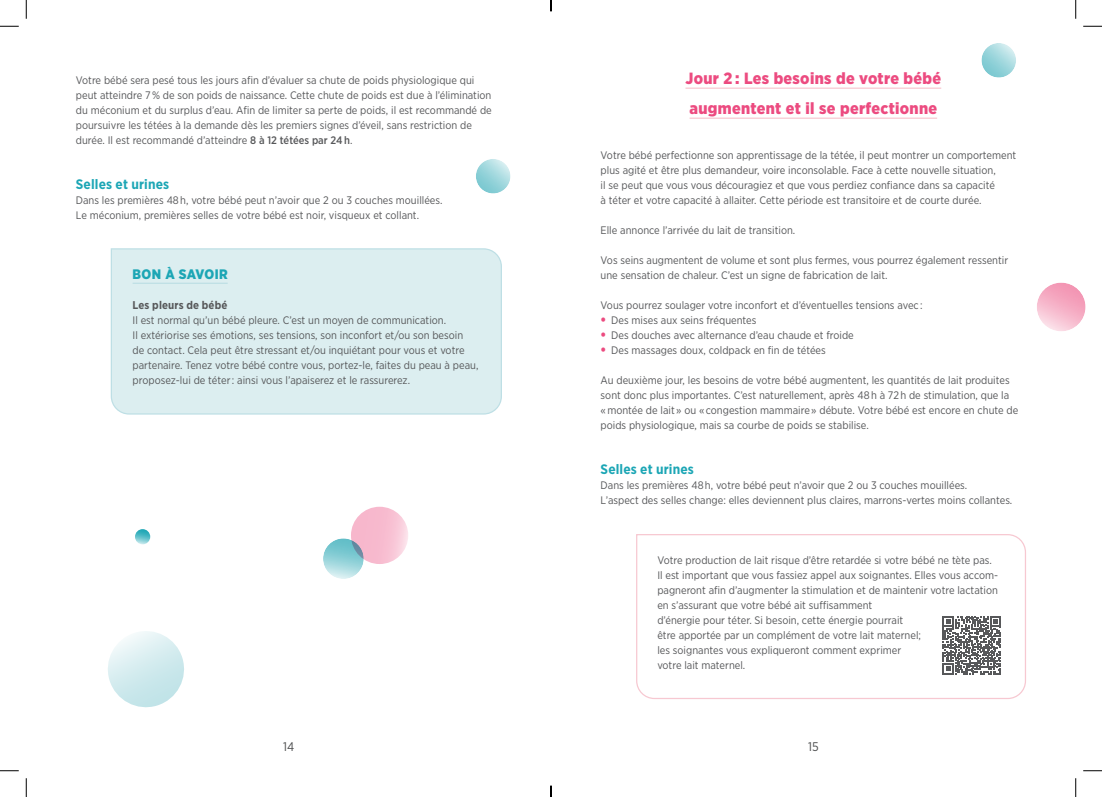
<style>
.page{position:relative;width:1102px;height:797px;background:#fff}
.page>*{position:absolute;margin:0;border:0;box-sizing:border-box;transform-origin:0 0}
.Text{font:900 16.25px "Gotham Narrow";letter-spacing:.02em;color:#ec4b80}
.Text-2{font:700 13.75px "Gotham Narrow";letter-spacing:.01em;color:#1ca6b5}
.Text-3{font:900 13.75px "Gotham Narrow";letter-spacing:.03em;color:#1ca6b5}
.t1{font:12.5px "Gotham Narrow";color:#4b4c4d}
.Text-4{font:700 11.25px "Gotham Narrow";letter-spacing:.01em;color:#57585a}
.Text-5{font:10.88px/15px "Gotham Narrow";color:#57585a}
.s1{font-weight:500}
.s2{font-weight:900;font-size:12.5px;color:#ec4b80}
</style>
<div class="page">
<div style="left:110px;top:248px;width:392px;height:167px;background:#dceef0"></div>
<svg style="left:636px;top:534px;width:390px;height:165px"></svg>
<hr style="left:133px;top:283px;width:95px;height:1px;background:#bedfe5">
<hr style="left:685px;top:88px;width:256px;height:1px;background:#f7c8d1">
<hr style="left:689px;top:118px;width:248px;height:1px;background:#f7c8d1">
<svg style="left:942px;top:616px;width:58px;height:58px"></svg>
<svg style="left:108px;top:631px;width:76px;height:77px"></svg>
<svg style="left:351px;top:506px;width:57px;height:58px;background:#f7c0d2"></svg>
<div style="left:1035px;top:282px;width:51px;height:51px;background:#f4b1b0;opacity:.1"></div>
<div style="left:322px;top:538px;width:43px;height:42px;background:#f4b1b0;opacity:.1"></div>
<div style="left:475px;top:159px;width:36px;height:36px;background:#f4b1b0;opacity:.1"></div>
<div style="left:980px;top:43px;width:37px;height:36px;background:#f4b1b0;opacity:.1"></div>
<svg style="left:135px;top:529px;width:15px;height:15px"></svg>
<svg style="left:0;top:25px;width:19px;height:2px"></svg>
<svg style="left:1083px;top:25px;width:18px;height:2px"></svg>
<svg style="left:0;top:770px;width:19px;height:1px"></svg>
<svg style="left:1083px;top:770px;width:18px;height:1px"></svg>
<svg style="left:25px;top:0;width:2px;height:19px"></svg>
<svg style="left:25px;top:778px;width:2px;height:19px"></svg>
<svg style="left:1075px;top:0;width:1px;height:19px"></svg>
<svg style="left:1075px;top:778px;width:1px;height:19px"></svg>
<svg style="left:550px;top:785px;width:1px;height:12px"></svg>
<p class="Text-5" style="left:76px;top:72px;width:417px">Votre bébé sera pesé tous les jours afin d’évaluer sa chute de poids physiologique qui peut atteindre 7 % de son poids de naissance. Cette chute de poids est due à l’élimination du méconium et du surplus d’eau. Afin de limiter sa perte de poids, il est recommandé de poursuivre les tétées à la demande dès les premiers signes d’éveil, sans restriction de durée. Il est recommandé d’atteindre <span class="s1">8 à 12 tétées par 24 h</span>.</p>
<p class="Text-2" style="left:76px;top:175px;width:95px">Selles et urines</p>
<p class="Text-5" style="left:76px;top:192px;width:368px">Dans les premières 48 h, votre bébé peut n’avoir que 2 ou 3 couches mouillées.</p>
<p class="Text-5" style="left:76px;top:207px;width:345px">Le méconium, premières selles de votre bébé est noir, visqueux et collant.</p>
<p class="Text-3" style="left:133px;top:265px;width:97px">BON À SAVOIR</p>
<p class="Text-4" style="left:133px;top:298px;width:96px">Les pleurs de bébé</p>
<p class="Text-5" style="left:133px;top:312px;width:347px">Il est normal qu’un bébé pleure. C’est un moyen de communication.<br>Il extériorise ses émotions, ses tensions, son inconfort et/ou son besoin<br>de contact. Cela peut être stressant et/ou inquiétant pour vous et votre partenaire. Tenez votre bébé contre vous, portez-le, faites du peau à peau, proposez-lui de téter : ainsi vous l’apaiserez et le rassurerez.</p>
<p class="Text" style="left:685px;top:67px;width:257px">Jour 2 : Les besoins de votre bébé</p>
<p class="Text" style="left:689px;top:97px;width:249px">augmentent et il se perfectionne</p>
<p class="Text-5" style="left:600px;top:147px;width:417px">Votre bébé perfectionne son apprentissage de la tétée, il peut montrer un comportement plus agité et être plus demandeur, voire inconsolable. Face à cette nouvelle situation,<br>il se peut que vous vous découragiez et que vous perdiez confiance dans sa capacité<br>à téter et votre capacité à allaiter. Cette période est transitoire et de courte durée.</p>
<p class="Text-5" style="left:600px;top:222px;width:196px">Elle annonce l’arrivée du lait de transition.</p>
<p class="Text-5" style="left:600px;top:252px;width:409px">Vos seins augmentent de volume et sont plus fermes, vous pourrez également ressentir une sensation de chaleur. C’est un signe de fabrication de lait.</p>
<p class="Text-5" style="left:600px;top:297px;width:323px">Vous pourrez soulager votre inconfort et d’éventuelles tensions avec :</p>
<p class="Text-5" style="left:600px;top:312px;width:157px"><span class="s2">•</span> Des mises aux seins fréquentes</p>
<p class="Text-5" style="left:600px;top:327px;width:255px"><span class="s2">•</span> Des douches avec alternance d’eau chaude et froide</p>
<p class="Text-5" style="left:600px;top:342px;width:227px"><span class="s2">•</span> Des massages doux, coldpack en fin de tétées</p>
<p class="Text-5" style="left:600px;top:372px;width:419px">Au deuxième jour, les besoins de votre bébé augmentent, les quantités de lait produites sont donc plus importantes. C’est naturellement, après 48 h à 72 h de stimulation, que la<br>« montée de lait » ou « congestion mammaire » débute. Votre bébé est encore en chute de poids physiologique, mais sa courbe de poids se stabilise.</p>
<p class="Text-2" style="left:600px;top:460px;width:95px">Selles et urines</p>
<p class="Text-5" style="left:600px;top:477px;width:368px">Dans les premières 48 h, votre bébé peut n’avoir que 2 ou 3 couches mouillées.</p>
<p class="Text-5" style="left:600px;top:492px;width:413px">L’aspect des selles change: elles deviennent plus claires, marrons-vertes moins collantes.</p>
<p class="Text-5" style="left:657px;top:552px;width:342px">Votre production de lait risque d’être retardée si votre bébé ne tète pas.<br>Il est important que vous fassiez appel aux soignantes. Elles vous accom&shy;pagneront afin d’augmenter la stimulation et de maintenir votre lactation</p>
<p class="Text-5" style="left:657px;top:597px;width:265px">en s’assurant que votre bébé ait suffisamment<br>d’énergie pour téter. Si besoin, cette énergie pourrait être apportée par un complément de votre lait maternel; les soignantes vous expliqueront comment exprimer votre lait maternel.</p>
<p class="t1" style="left:283px;top:738px;width:13px">14</p>
<p class="t1" style="left:808px;top:738px;width:12px">15</p>
</div>
